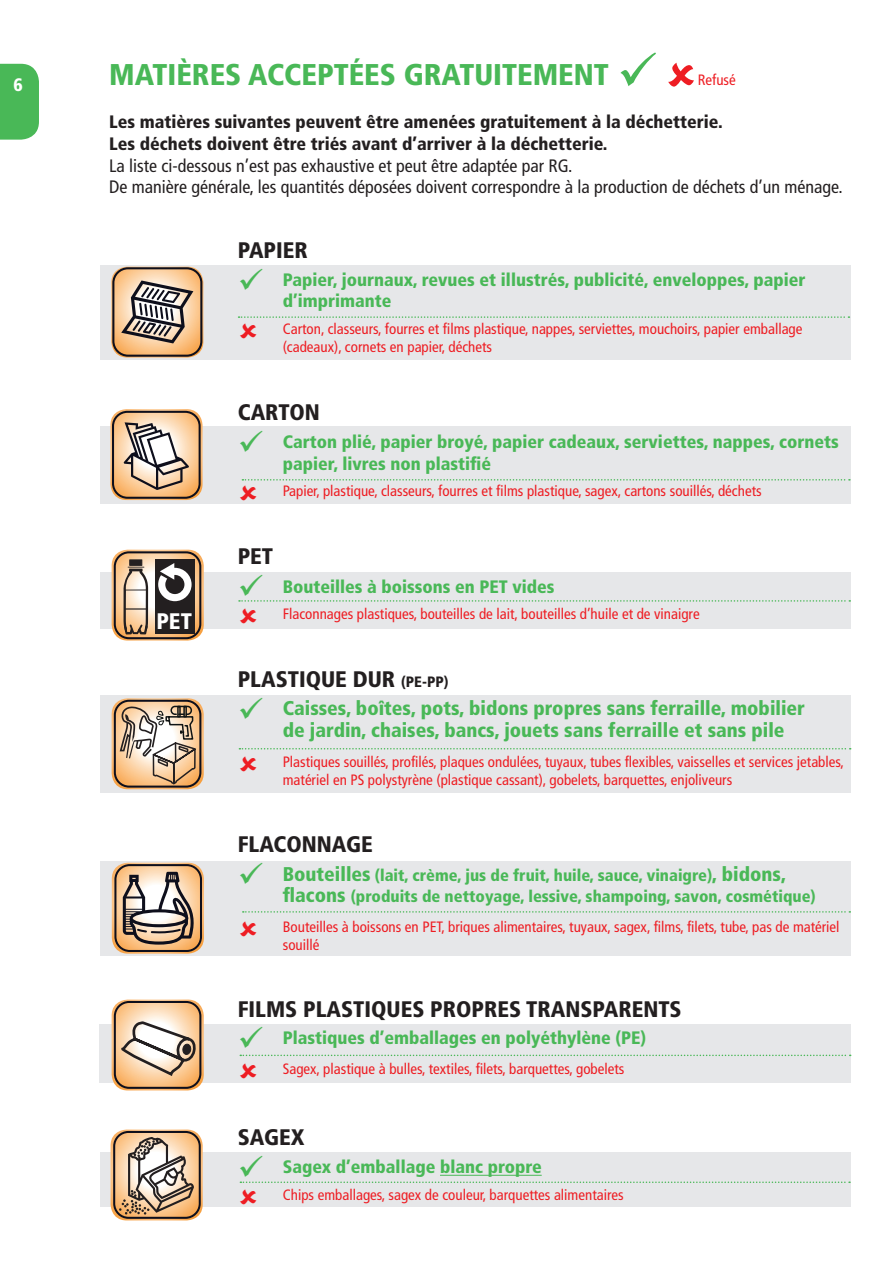
<style>
.page{position:relative;width:893px;height:1263px;background:#fff}
.page>*{position:absolute;margin:0;border:0;box-sizing:border-box;transform-origin:0 0}
.t1{font:900 condensed 30px "Frutiger";color:#49b857}
.t2{font:900 condensed 22.5px "Frutiger";color:#231f20}
.t3{font:900 condensed 22.5px "Frutiger";color:#fff}
.t4{font:900 condensed 19.8px/21.6px "Frutiger";color:#49b857}
.t5{font:900 condensed 18px/21px "Frutiger";color:#49b857}
.t6{font:condensed 18px/21.6px "Frutiger";color:#231f20}
.t7{font:900 condensed 18px/21.6px "Frutiger";color:#231f20}
.t8{font:900 condensed 18px "Frutiger";color:#fff}
.t9{font:900 condensed 16.5px/21px "Frutiger";color:#49b857}
.t10{font:condensed 15px/18px "Frutiger";color:#ee1d23}
.s1{font-size:15px}
.s2{font-size:19.8px}
</style>
<div class="page">
<div style="left:100px;top:861px;width:750px;height:94px;background:#e6e7e9"></div>
<svg style="left:112px;top:863px;width:92px;height:91px"></svg>
<div style="left:99px;top:1024px;width:751px;height:58px;background:#e6e7e9"></div>
<div style="left:100px;top:695px;width:750px;height:97px;background:#e6e7e9"></div>
<div style="left:100px;top:572px;width:750px;height:57px;background:#e6e7e9"></div>
<div style="left:100px;top:426px;width:750px;height:78px;background:#e6e7e9"></div>
<div style="left:100px;top:265px;width:750px;height:94px;background:#e6e7e9"></div>
<svg style="left:111px;top:267px;width:92px;height:91px"></svg>
<svg style="left:110px;top:409px;width:93px;height:91px"></svg>
<div style="left:0;top:64px;width:39px;height:76px;background:#49b857"></div>
<div style="left:100px;top:1152px;width:750px;height:55px;background:#e6e7e9"></div>
<svg style="left:239px;top:600px;width:611px;height:2px"></svg>
<svg style="left:239px;top:748px;width:612px;height:1px"></svg>
<svg style="left:243px;top:911px;width:607px;height:2px"></svg>
<svg style="left:240px;top:1054px;width:611px;height:2px"></svg>
<svg style="left:240px;top:1181px;width:610px;height:2px"></svg>
<hr style="left:440px;top:1175px;width:102px;height:1px;background:#49b857">
<svg style="left:112px;top:999px;width:92px;height:91px"></svg>
<svg style="left:111px;top:1129px;width:92px;height:91px"></svg>
<svg style="left:112px;top:550px;width:92px;height:90px"></svg>
<svg style="left:112px;top:698px;width:92px;height:91px"></svg>
<svg style="left:239px;top:316px;width:610px;height:2px"></svg>
<svg style="left:241px;top:479px;width:609px;height:2px"></svg>
<h1 class="t1" style="left:109px;top:57px;width:550px">MATIÈRES ACCEPTÉES GRATUITEMENT ✓</h1>
<p class="t7" style="left:109px;top:111px;width:615px">Les matières suivantes peuvent être amenées gratuitement à la déchetterie.<br>Les déchets doivent être triés avant d’arriver à la déchetterie.</p>
<p class="t6" style="left:109px;top:155px;width:735px">La liste ci-dessous n’est pas exhaustive et peut être adaptée par RG.<br>De manière générale, les quantités déposées doivent correspondre à la production de déchets d’un ménage.</p>
<p class="t8" style="left:13px;top:74px;width:11px">6</p>
<p class="t10" style="left:698px;top:71px;width:40px">Refusé</p>
<h2 class="t2" style="left:238px;top:236px;width:72px">PAPIER</h2>
<p class="t5" style="left:283px;top:269px;width:524px;text-indent:-45px">✓ Papier, journaux, revues et illustrés, publicité, enveloppes, papier d’imprimante</p>
<p class="t10" style="left:283px;top:320px;width:521px">Carton, classeurs, fourres et films plastique, nappes, serviettes, mouchoirs, papier emballage (cadeaux), cornets en papier, déchets</p>
<h2 class="t3" style="left:156px;top:607px;width:37px">PET</h2>
<h2 class="t2" style="left:238px;top:398px;width:84px">CARTON</h2>
<p class="t5" style="left:283px;top:431px;width:557px;line-height:21.6px;text-indent:-45px">✓ Carton plié, papier broyé, papier cadeaux, serviettes, nappes, cornets papier, livres non plastifié</p>
<p class="t10" style="left:283px;top:482px;width:480px">Papier, plastique, classeurs, fourres et films plastique, sagex, cartons souillés, déchets</p>
<h2 class="t2" style="left:238px;top:543px;width:37px">PET</h2>
<p class="t5" style="left:238px;top:576px;width:318px">✓ Bouteilles à boissons en PET vides</p>
<p class="t10" style="left:283px;top:605px;width:418px">Flaconnages plastiques, bouteilles de lait, bouteilles d’huile et de vinaigre</p>
<h2 class="t2" style="left:238px;top:665px;width:212px">PLASTIQUE DUR <span class="s1">(PE-PP)</span></h2>
<h3 class="t4" style="left:283px;top:698px;width:524px;text-indent:-45px">✓ Caisses, boîtes, pots, bidons propres sans ferraille, mobilier de jardin, chaises, bancs, jouets sans ferraille et sans pile</h3>
<p class="t10" style="left:283px;top:753px;width:563px">Plastiques souillés, profilés, plaques ondulées, tuyaux, tubes flexibles, vaisselles et services jetables, matériel en PS polystyrène (plastique cassant), gobelets, barquettes, enjoliveurs</p>
<h2 class="t2" style="left:238px;top:831px;width:137px">FLACONNAGE</h2>
<p class="t9" style="left:283px;top:865px;width:535px;text-indent:-45px">✓ <span class="s2">Bouteilles</span> (lait, crème, jus de fruit, huile, sauce, vinaigre)<span class="s2">, bidons, flacons</span> (produits de nettoyage, lessive, shampoing, savon, cosmétique)</p>
<p class="t10" style="left:283px;top:918px;width:558px">Bouteilles à boissons en PET, briques alimentaires, tuyaux, sagex, films, filets, tube, pas de matériel souillé</p>
<h2 class="t2" style="left:238px;top:996px;width:445px">FILMS PLASTIQUES PROPRES TRANSPARENTS</h2>
<p class="t5" style="left:238px;top:1028px;width:410px">✓ Plastiques d’emballages en polyéthylène (PE)</p>
<p class="t10" style="left:283px;top:1060px;width:343px">Sagex, plastique à bulles, textiles, filets, barquettes, gobelets</p>
<h2 class="t2" style="left:238px;top:1123px;width:68px">SAGEX</h2>
<p class="t5" style="left:238px;top:1157px;width:305px">✓ Sagex d’emballage blanc propre</p>
<p class="t10" style="left:283px;top:1186px;width:342px">Chips emballages, sagex de couleur, barquettes alimentaires</p>
</div>
